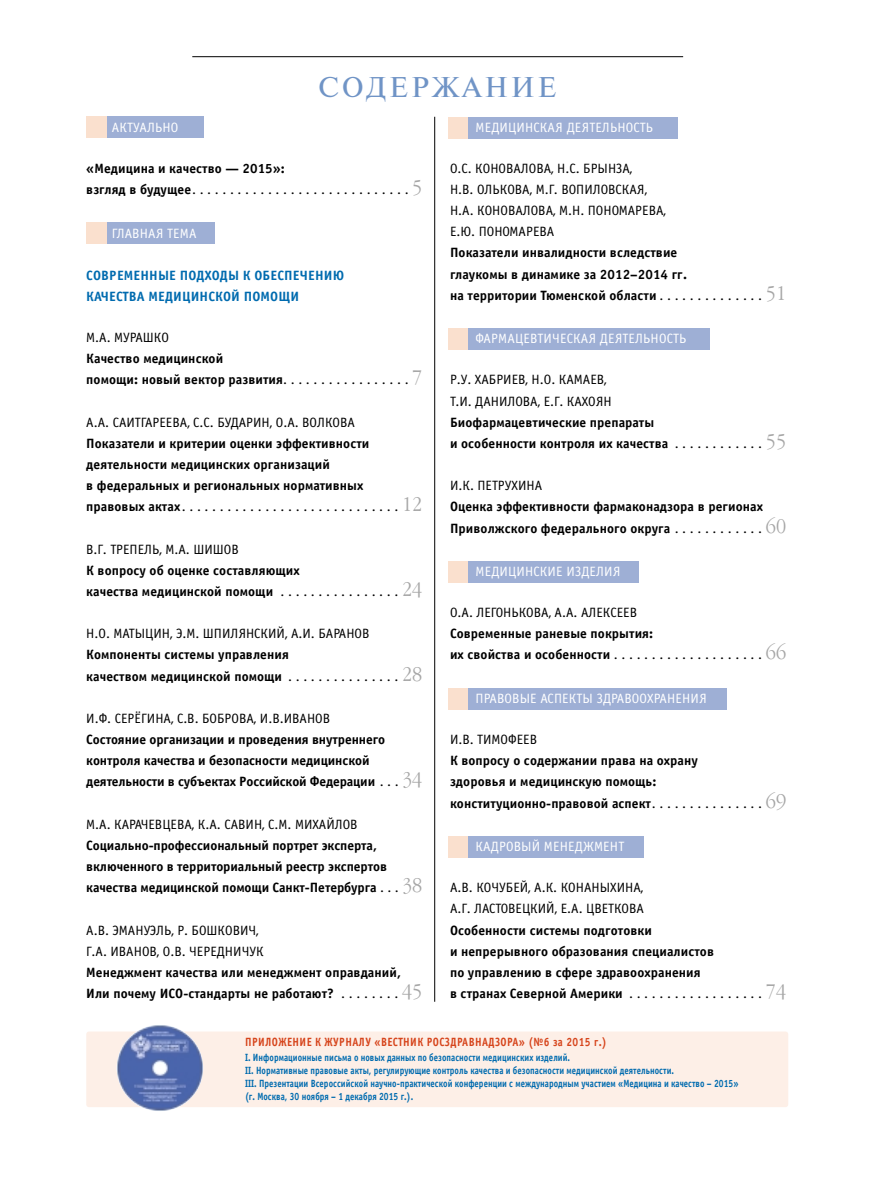
<style>
.page{position:relative;width:872px;height:1190px;background:#fff}
.page>*{position:absolute;margin:0;border:0;box-sizing:border-box;transform-origin:0 0}
.t1{font:28.5px "Newton C";letter-spacing:.1em;color:#7094c6}
.t2{font:700 13.5px/21.1px "Officina Sans C";letter-spacing:.005em;color:#000}
.t3{font:13.5px/21.1px "Officina Sans C";color:#000}
.t4{font:13.5px "Officina Sans C";letter-spacing:.01em;color:#fff}
.t5{font:700 13.5px/21.1px "Officina Sans C";letter-spacing:.01em;color:#006baf}
.t6{font:700 12px "Officina Sans C";letter-spacing:.04em;color:#d6441b;scale:.86 1}
.t7{font:700 10.5px/12.9px "Officina Sans C";letter-spacing:.005em;color:#006baf;scale:.82 1}
.s1{font-weight:400}
.s2{font-family:"Garamond C";font-weight:300;font-size:19.5px;color:#a6a6a6}
</style>
<div class="page">
<div style="left:448px;top:836px;width:21px;height:21px;background:#fae0ce"></div>
<div style="left:468px;top:836px;width:176px;height:21px;background:#9eafd5"></div>
<div style="left:448px;top:688px;width:21px;height:21px;background:#fae0ce"></div>
<div style="left:468px;top:688px;width:259px;height:21px;background:#9eafd5"></div>
<div style="left:448px;top:561px;width:21px;height:22px;background:#fae0ce"></div>
<div style="left:468px;top:561px;width:171px;height:22px;background:#9eafd5"></div>
<div style="left:448px;top:328px;width:21px;height:22px;background:#fae0ce"></div>
<div style="left:468px;top:328px;width:242px;height:22px;background:#9eafd5"></div>
<div style="left:86px;top:223px;width:21px;height:21px;background:#fae0ce"></div>
<div style="left:107px;top:223px;width:108px;height:21px;background:#9eafd5"></div>
<div style="left:448px;top:117px;width:21px;height:22px;background:#fae0ce"></div>
<div style="left:468px;top:117px;width:209px;height:22px;background:#9eafd5"></div>
<div style="left:86px;top:116px;width:21px;height:22px;background:#fae0ce"></div>
<div style="left:107px;top:116px;width:96px;height:22px;background:#9eafd5"></div>
<hr style="left:192px;top:56px;width:491px;height:1px;background:#000">
<hr style="left:434px;top:117px;width:1px;height:884px;background:#000">
<div style="left:86px;top:1031px;width:702px;height:76px;background:#fdefe7;border-radius:3px"></div>
<img style="left:117px;top:1024px;width:86px;height:87px;border-radius:50%">
<h1 class="t1" style="left:318px;top:78px;width:240px">СОДЕРЖАНИЕ</h1>
<p class="t4" style="left:112px;top:122px;width:68px">АКТУАЛЬНО</p>
<p class="t2" style="left:86px;top:159px;width:337px">«Медицина и качество — 2015»:<br>взгляд в будущее<span class="s1">. . . . . . . . . . . . . . . . . . . . . . . . . . . . .</span> <span class="s2">5</span></p>
<p class="t4" style="left:112px;top:228px;width:86px">ГЛАВНАЯ ТЕМА</p>
<p class="t5" style="left:86px;top:266px;width:259px">СОВРЕМЕННЫЕ ПОДХОДЫ К ОБЕСПЕЧЕНИЮ<br>КАЧЕСТВА МЕДИЦИНСКОЙ ПОМОЩИ</p>
<p class="t3" style="left:86px;top:328px;width:84px">М.А. МУРАШКО</p>
<p class="t2" style="left:86px;top:349px;width:337px">Качество медицинской<br>помощи: новый вектор развития<span class="s1">. . . . . . . . . . . . . . . . .</span> <span class="s2">7</span></p>
<p class="t3" style="left:86px;top:413px;width:270px">А.А. САИТГАРЕЕВА, С.С. БУДАРИН, О.А. ВОЛКОВА</p>
<p class="t2" style="left:86px;top:434px;width:337px">Показатели и критерии оценки эффективности деятельности медицинских организаций<br>в федеральных и региональных нормативных правовых актах<span class="s1">. . . . . . . . . . . . . . . . . . . . . . . . . . . . .</span> <span class="s2">12</span></p>
<p class="t3" style="left:86px;top:540px;width:154px">В.Г. ТРЕПЕЛЬ, М.А. ШИШОВ</p>
<p class="t2" style="left:86px;top:561px;width:337px">К вопросу об оценке составляющих<br>качества медицинской помощи <span class="s1">. . . . . . . . . . . . . . . .</span> <span class="s2">24</span></p>
<p class="t3" style="left:86px;top:624px;width:285px">Н.О. МАТЫЦИН, Э.М. ШПИЛЯНСКИЙ, А.И. БАРАНОВ</p>
<p class="t2" style="left:86px;top:646px;width:337px">Компоненты системы управления<br>качеством медицинской помощи <span class="s1">. . . . . . . . . . . . . . .</span> <span class="s2">28</span></p>
<p class="t3" style="left:86px;top:709px;width:245px">И.Ф. СЕРЁГИНА, С.В. БОБРОВА, И.В.ИВАНОВ</p>
<p class="t2" style="left:86px;top:730px;width:337px">Состояние организации и проведения внутреннего контроля качества и безопасности медицинской деятельности в субъектах Российской Федерации <span class="s1">. . .</span> <span class="s2">34</span></p>
<p class="t3" style="left:86px;top:815px;width:273px">М.А. КАРАЧЕВЦЕВА, К.А. САВИН, С.М. МИХАЙЛОВ</p>
<p class="t2" style="left:86px;top:836px;width:337px">Социально-профессиональный портрет эксперта, включенного в территориальный реестр экспертов качества медицинской помощи Санкт-Петербурга <span class="s1">. . .</span> <span class="s2">38</span></p>
<p class="t3" style="left:86px;top:920px;width:179px">А.В. ЭМАНУЭЛЬ, Р. БОШКОВИЧ,<br>Г.А. ИВАНОВ, О.В. ЧЕРЕДНИЧУК</p>
<p class="t2" style="left:86px;top:963px;width:337px">Менеджмент качества или менеджмент оправданий,<br>Или почему ИСО-стандарты не работают? <span class="s1">. . . . . . . .</span> <span class="s2">45</span></p>
<p class="t4" style="left:475px;top:122px;width:179px">МЕДИЦИНСКАЯ ДЕЯТЕЛЬНОСТЬ</p>
<p class="t3" style="left:450px;top:159px;width:217px">О.С. КОНОВАЛОВА, Н.С. БРЫНЗА,<br>Н.В. ОЛЬКОВА, М.Г. ВОПИЛОВСКАЯ,<br>Н.А. КОНОВАЛОВА, М.Н. ПОНОМАРЕВА,<br>Е.Ю. ПОНОМАРЕВА</p>
<p class="t2" style="left:450px;top:244px;width:337px">Показатели инвалидности вследствие<br>глаукомы в динамике за 2012–2014 гг.<br>на территории Тюменской области <span class="s1">. . . . . . . . . . . . . .</span> <span class="s2">51</span></p>
<p class="t4" style="left:475px;top:334px;width:212px">ФАРМАЦЕВТИЧЕСКАЯ ДЕЯТЕЛЬНОСТЬ</p>
<p class="t3" style="left:450px;top:370px;width:163px">Р.У. ХАБРИЕВ, Н.О. КАМАЕВ,<br>Т.И. ДАНИЛОВА, Е.Г. КАХОЯН</p>
<p class="t2" style="left:450px;top:413px;width:337px">Биофармацевтические препараты<br>и особенности контроля их качества <span class="s1">. . . . . . . . . . . .</span> <span class="s2">55</span></p>
<p class="t3" style="left:450px;top:476px;width:94px">И.К. ПЕТРУХИНА</p>
<p class="t2" style="left:450px;top:497px;width:337px">Оценка эффективности фармаконадзора в регионах<br>Приволжского федерального округа <span class="s1">. . . . . . . . . . . .</span> <span class="s2">60</span></p>
<p class="t4" style="left:475px;top:566px;width:146px">МЕДИЦИНСКИЕ ИЗДЕЛИЯ</p>
<p class="t3" style="left:450px;top:603px;width:189px">О.А. ЛЕГОНЬКОВА, А.А. АЛЕКСЕЕВ</p>
<p class="t2" style="left:450px;top:624px;width:337px">Современные раневые покрытия:<br>их свойства и особенности <span class="s1">. . . . . . . . . . . . . . . . . . . .</span> <span class="s2">66</span></p>
<p class="t4" style="left:475px;top:693px;width:233px">ПРАВОВЫЕ АСПЕКТЫ ЗДРАВООХРАНЕНИЯ</p>
<p class="t3" style="left:450px;top:730px;width:89px">И.В. ТИМОФЕЕВ</p>
<p class="t2" style="left:450px;top:751px;width:337px">К вопросу о содержании права на охрану<br>здоровья и медицинскую помощь: конституционно-правовой аспект<span class="s1">. . . . . . . . . . . . . . .</span> <span class="s2">69</span></p>
<p class="t4" style="left:475px;top:841px;width:150px">КАДРОВЫЙ МЕНЕДЖМЕНТ</p>
<p class="t3" style="left:450px;top:878px;width:195px">А.В. КОЧУБЕЙ, А.К. КОНАНЫХИНА,<br>А.Г. ЛАСТОВЕЦКИЙ, Е.А. ЦВЕТКОВА</p>
<p class="t2" style="left:450px;top:920px;width:337px">Особенности системы подготовки<br>и непрерывного образования специалистов<br>по управлению в сфере здравоохранения<br>в странах Северной Америки <span class="s1">. . . . . . . . . . . . . . . . . .</span> <span class="s2">74</span></p>
<p class="t6" style="left:245px;top:1037px;width:422px">ПРИЛОЖЕНИЕ К ЖУРНАЛУ «ВЕСТНИК РОСЗДРАВНАДЗОРА» (№6 за 2015 г.)</p>
<p class="t7" style="left:245px;top:1052px;width:603px">I. Информационные письма о новых данных по безопасности медицинских изделий.<br>II. Нормативные правовые акты, регулирующие контроль качества и безопасности медицинской деятельности.<br>III. Презентации Всероссийской научно-практической конференции с международным участием «Медицина и качество – 2015» (г. Москва, 30 ноября – 1 декабря 2015 г.).</p>
</div>
